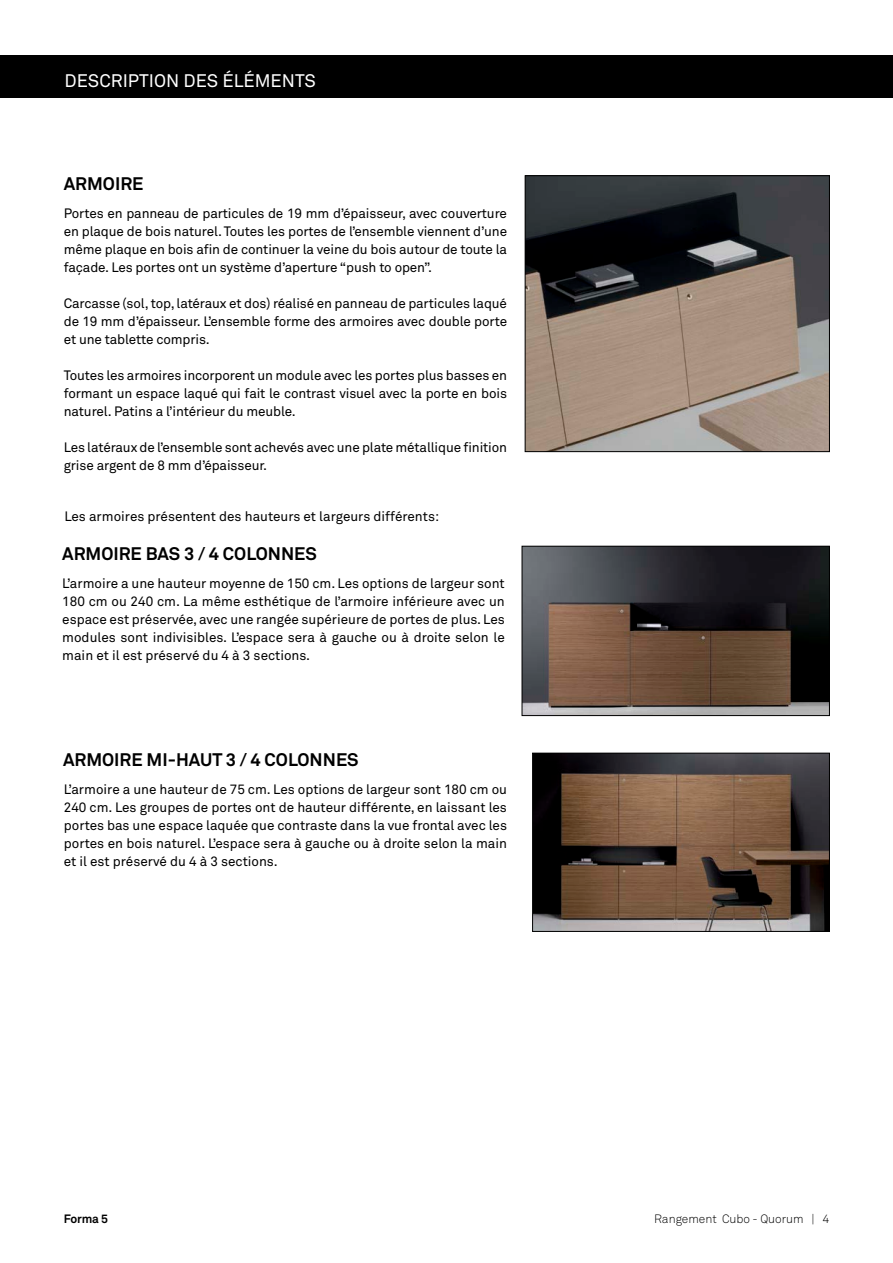
<style>
.page{position:relative;width:893px;height:1263px;background:#fff}
.page>*{position:absolute;margin:0;border:0;box-sizing:border-box;transform-origin:0 0}
.t1{font:700 18px "Akkurat";color:#000}
.t2{font:18px "Akkurat";color:#fff}
.t3{font:13.5px/18px "Akkurat";letter-spacing:-.01em;color:#000;text-align:justify}
.t4{font:300 12px "Akkurat";color:#000}
.t5{font:700 12px "Akkurat";letter-spacing:-.02em;color:#000}
</style>
<div class="page">
<div style="left:0;top:55px;width:893px;height:43px;background:#000"></div>
<img style="left:524px;top:548px;width:304px;height:166px">
<div style="left:522px;top:546px;width:308px;height:170px;border:1px solid #000"></div>
<img style="left:527px;top:178px;width:301px;height:272px">
<div style="left:525px;top:176px;width:305px;height:276px;border:1px solid #000"></div>
<img style="left:534px;top:755px;width:294px;height:175px">
<div style="left:532px;top:753px;width:298px;height:179px;border:1px solid #000"></div>
<h1 class="t2" style="left:65px;top:69px;width:253px">DESCRIPTION DES ÉLÉMENTS</h1>
<h1 class="t1" style="left:64px;top:172px;width:81px">ARMOIRE</h1>
<p class="t3" style="left:64px;top:204px;width:445px">Portes en panneau de particules de 19 mm d’épaisseur, avec couverture en plaque de bois naturel. Toutes les portes de l’ensemble viennent d’une même plaque en bois afin de continuer la veine du bois autour de toute la façade. Les portes ont un système d’aperture “push to open”.</p>
<p class="t3" style="left:64px;top:294px;width:445px">Carcasse (sol, top, latéraux et dos) réalisé en panneau de particules laqué de 19 mm d’épaisseur. L’ensemble forme des armoires avec double porte et une tablette compris.</p>
<p class="t3" style="left:64px;top:366px;width:445px">Toutes les armoires incorporent un module avec les portes plus basses en formant un espace laqué qui fait le contrast visuel avec la porte en bois naturel. Patins a l’intérieur du meuble.</p>
<p class="t3" style="left:64px;top:438px;width:445px">Les latéraux de l’ensemble sont achevés avec une plate métallique finition grise argent de 8 mm d’épaisseur.</p>
<p class="t3" style="left:64px;top:507px;width:376px">Les armoires présentent des hauteurs et largeurs différents:</p>
<h1 class="t1" style="left:62px;top:543px;width:256px">ARMOIRE BAS 3 / 4 COLONNES</h1>
<p class="t3" style="left:62px;top:574px;width:444px">L’armoire a une hauteur moyenne de 150 cm. Les options de largeur sont 180 cm ou 240 cm. La même esthétique de l’armoire inférieure avec un espace est préservée, avec une rangée supérieure de portes de plus. Les modules sont indivisibles. L’espace sera à gauche ou à droite selon le main et il est préservé du 4 à 3 sections.</p>
<h1 class="t1" style="left:63px;top:748px;width:297px">ARMOIRE MI-HAUT 3 / 4 COLONNES</h1>
<p class="t3" style="left:64px;top:779px;width:445px">L’armoire a une hauteur de 75 cm. Les options de largeur sont 180 cm ou 240 cm. Les groupes de portes ont de hauteur différente, en laissant les portes bas une espace laquée que contraste dans la vue frontal avec les portes en bois naturel. L’espace sera à gauche ou à droite selon la main et il est préservé du 4 à 3 sections.</p>
<p class="t5" style="left:64px;top:1211px;width:46px">Forma 5</p>
<p class="t4" style="left:654px;top:1211px;width:177px">Rangement Cubo - Quorum | 4</p>
</div>
